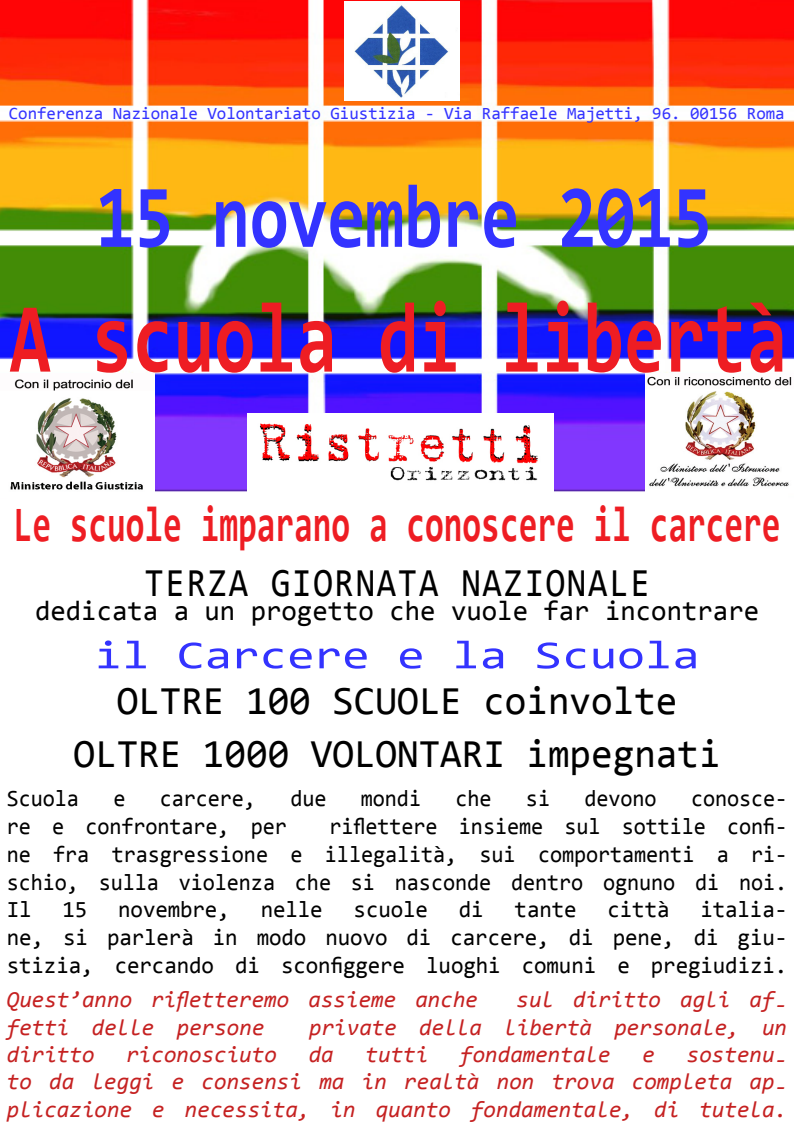
<style>
.page{position:relative;width:794px;height:1134px;background:#fff}
.page>*{position:absolute;margin:0;border:0;box-sizing:border-box;transform-origin:0 0}
.t1{font:700 100px "Consolas";color:#ee1d23;scale:.74 1}
.t2{font:700 90px "Consolas";letter-spacing:-.005em;color:#33f;scale:.78 1}
.t3{font:700 50px "Consolas";color:#ee1d23;scale:.68 1}
.t4{font:40px "Consolas";color:#000}
.t5{font:40px "Consolas";letter-spacing:.05em;color:#000;scale:.88 1}
.t6{font:40px "Consolas";color:#33f;scale:1.25 1}
.t7{font:28px "Consolas";color:#000}
.t8{font:23.2px/27.8px "Consolas";letter-spacing:-.005em;color:#000;text-align:justify;scale:.95 1}
.t9{font:23.2px/27.8px "Consolas";letter-spacing:-.005em;color:#000;text-align:justify}
.t10{font:italic 22.8px/27.4px "Consolas";color:#c52121;text-align:justify}
.t11{font:17.2px "Consolas";color:#33f}
</style>
<div class="page">
<img style="left:0;top:0;width:794px;height:492px">
<img style="left:345px;top:1px;width:114px;height:100px">
<img style="left:247px;top:414px;width:307px;height:78px">
<img style="left:0;top:373px;width:154px;height:119px">
<img style="left:645px;top:374px;width:148px;height:118px">
<p class="t11" style="left:9px;top:102px;width:777px">Conferenza Nazionale Volontariato Giustizia - Via Raffaele Majetti, 96. 00156 Roma</p>
<p class="t2" style="left:96px;top:160px;width:791px">15 novembre 2015</p>
<p class="t1" style="left:10px;top:275px;width:1052px">A scuola di libertà</p>
<p class="t3" style="left:14px;top:493px;width:1129px">Le scuole imparano a conoscere il carcere</p>
<p class="t5" style="left:144px;top:556px;width:576px">TERZA GIORNATA NAZIONALE</p>
<p class="t7" style="left:35px;top:592px;width:725px">dedicata a un progetto che vuole far incontrare</p>
<p class="t6" style="left:94px;top:628px;width:486px">il Carcere e la Scuola</p>
<p class="t4" style="left:117px;top:673px;width:562px">OLTRE 100 SCUOLE coinvolte</p>
<p class="t4" style="left:74px;top:726px;width:648px">OLTRE 1000 VOLONTARI impegnati</p>
<p class="t8" style="left:7px;top:784px;width:77px">Scuola</p>
<p class="t8" style="left:113px;top:784px;width:14px">e</p>
<p class="t8" style="left:160px;top:784px;width:103px">carcere,</p>
<p class="t8" style="left:290px;top:784px;width:40px">due</p>
<p class="t8" style="left:361px;top:784px;width:65px">mondi</p>
<p class="t8" style="left:455px;top:784px;width:40px">che</p>
<p class="t8" style="left:526px;top:784px;width:27px">si</p>
<p class="t8" style="left:584px;top:784px;width:77px">devono</p>
<p class="t8" style="left:691px;top:784px;width:103px">conosce-</p>
<p class="t8" style="left:7px;top:812px;width:296px">re e confrontare, per</p>
<p class="t8" style="left:7px;top:812px;width:823px;text-indent:323px">riflettere insieme sul sottile confi&shy;ne fra trasgressione e illegalità, sui comportamenti a ri&shy;schio, sulla violenza che si nasconde dentro ognuno di noi.</p>
<p class="t9" style="left:7px;top:895px;width:26px">Il</p>
<p class="t9" style="left:62px;top:895px;width:26px">15</p>
<p class="t9" style="left:118px;top:895px;width:113px">novembre,</p>
<p class="t9" style="left:261px;top:895px;width:64px">nelle</p>
<p class="t9" style="left:353px;top:895px;width:76px">scuole</p>
<p class="t9" style="left:459px;top:895px;width:26px">di</p>
<p class="t9" style="left:514px;top:895px;width:64px">tante</p>
<p class="t9" style="left:607px;top:895px;width:64px">città</p>
<p class="t9" style="left:7px;top:895px;width:782px;text-indent:693px">italia&shy;ne, si parlerà in modo nuovo di carcere, di pene, di giu&shy;stizia, cercando di sconfiggere luoghi comuni e pregiudizi.</p>
<p class="t10" style="left:7px;top:985px;width:473px">Quest’anno rifletteremo assieme anche</p>
<p class="t10" style="left:516px;top:985px;width:272px">sul diritto agli af-</p>
<p class="t10" style="left:7px;top:1012px;width:259px">fetti delle persone</p>
<p class="t10" style="left:309px;top:1012px;width:479px">private della libertà personale, un</p>
<p class="t10" style="left:7px;top:1040px;width:89px">diritto</p>
<p class="t10" style="left:126px;top:1040px;width:152px">riconosciuto</p>
<p class="t10" style="left:309px;top:1040px;width:27px">da</p>
<p class="t10" style="left:365px;top:1040px;width:64px">tutti</p>
<p class="t10" style="left:460px;top:1040px;width:152px">fondamentale</p>
<p class="t10" style="left:642px;top:1040px;width:14px">e</p>
<p class="t10" style="left:7px;top:1040px;width:782px;text-indent:680px">sostenu&shy;to da leggi e consensi ma in realtà non trova completa ap&shy;plicazione e necessita, in quanto fondamentale, di tutela.</p>
</div>
